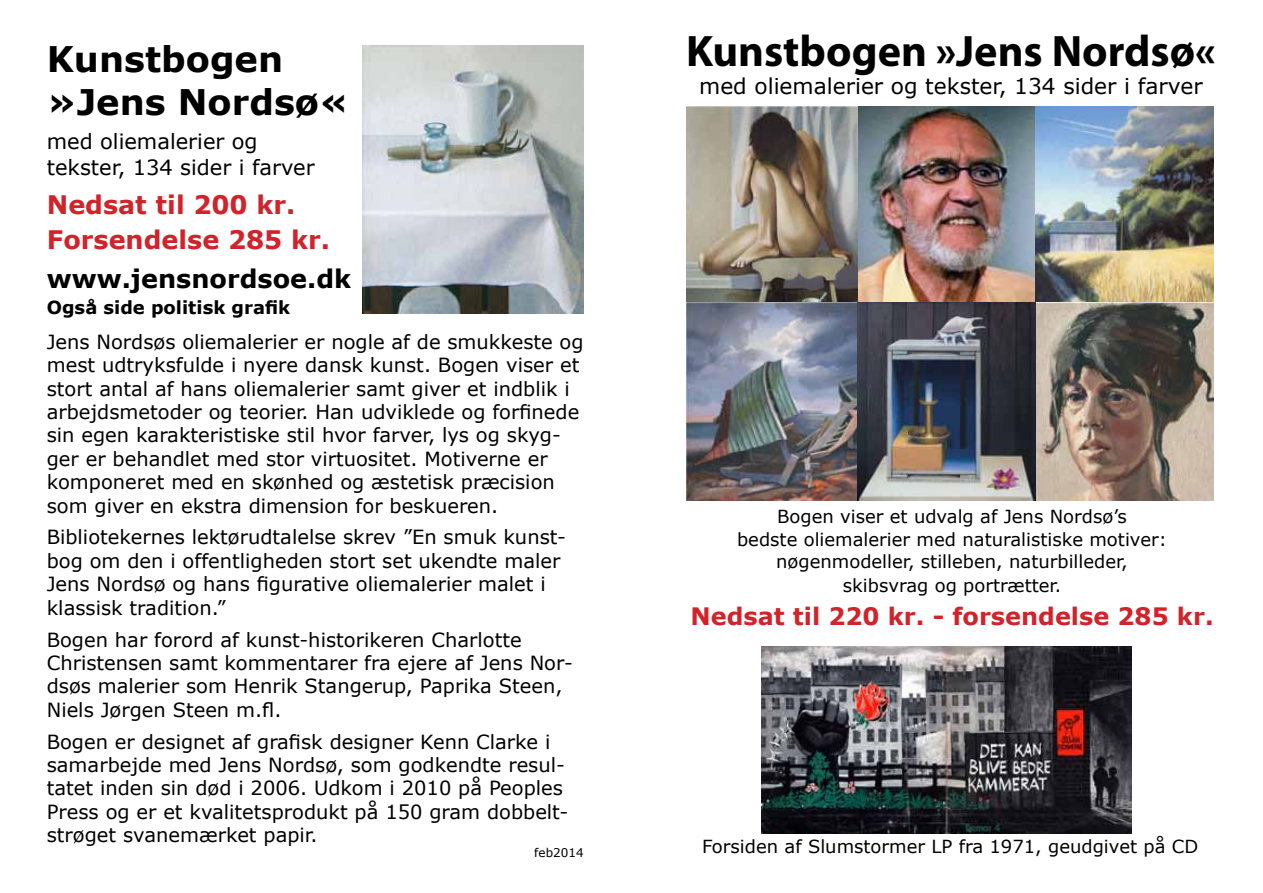
<style>
.page{position:relative;width:1263px;height:893px;background:#fff}
.page>*{position:absolute;margin:0;border:0;box-sizing:border-box;transform-origin:0 0}
.t1{font:700 44.25px "Myriad Pro";color:#000}
.t2{font:700 35.25px/42.3px "Verdana";color:#000}
.t3{font:700 25.5px/34.8px "Verdana";color:#d2232a}
.t4{font:700 25.5px "Verdana";color:#000}
.t5{font:700 24px "Verdana";color:#d2232a}
.t6{font:21.75px "Verdana";color:#000}
.t7{font:21px/26px "Verdana";color:#000}
.t8{font:19.5px/23.4px "Verdana";color:#000}
.t9{font:18px/23px "Verdana";color:#000;text-align:center}
.t10{font:700 18px "Verdana";color:#000}
.t11{font:12px "Verdana";color:#000}
</style>
<div class="page">
<img style="left:362px;top:45px;width:222px;height:268px">
<img style="left:686px;top:106px;width:528px;height:394px">
<img style="left:762px;top:646px;width:369px;height:187px">
<h2 class="t2" style="left:47px;top:38px;width:304px">Kunstbogen »Jens Nordsø«</h2>
<p class="t7" style="left:47px;top:128px;width:269px">med oliemalerier og tekster, 134 sider i farver</p>
<h3 class="t3" style="left:47px;top:187px;width:285px">Nedsat til 200 kr.<br>Forsendelse 285 kr.</h3>
<h3 class="t4" style="left:47px;top:261px;width:306px">www.jensnordsoe.dk</h3>
<p class="t10" style="left:47px;top:294px;width:245px">Også side politisk grafik</p>
<p class="t8" style="left:47px;top:330px;width:538px">Jens Nordsøs oliemalerier er nogle af de smukkeste og mest udtryksfulde i nyere dansk kunst. Bogen viser et stort antal af hans oliemalerier samt giver et indblik i arbejdsmetoder og teorier. Han udviklede og forfinede sin egen karakteristiske stil hvor farver, lys og skyg&shy;ger er behandlet med stor virtuositet. Motiverne er komponeret med en skønhed og æstetisk præcision som giver en ekstra dimension for beskueren.</p>
<p class="t8" style="left:47px;top:525px;width:521px">Bibliotekernes lektørudtalelse skrev ”En smuk kunst&shy;bog om den i offentligheden stort set ukendte maler Jens Nordsø og hans figurative oliemalerier malet i klassisk tradition.”</p>
<p class="t8" style="left:47px;top:628px;width:528px">Bogen har forord af kunst-historikeren Charlotte Christensen samt kommentarer fra ejere af Jens Nor&shy;dsøs malerier som Henrik Stangerup, Paprika Steen, Niels Jørgen Steen m.fl.</p>
<p class="t8" style="left:47px;top:730px;width:523px">Bogen er designet af grafisk designer Kenn Clarke i samarbejde med Jens Nordsø, som godkendte resul&shy;tatet inden sin død i 2006. Udkom i 2010 på Peoples Press og er et kvalitetsprodukt på 150 gram dobbelt&shy;strøget svanemærket papir.</p>
<p class="t11" style="left:534px;top:845px;width:51px">feb2014</p>
<h1 class="t1" style="left:686px;top:22px;width:531px">Kunstbogen »Jens Nordsø«</h1>
<p class="t6" style="left:699px;top:72px;width:505px">med oliemalerier og tekster, 134 sider i farver</p>
<p class="t9" style="left:737px;top:505px;width:431px">Bogen viser et udvalg af Jens Nordsø’s<br>bedste oliemalerier med naturalistiske motiver: nøgenmodeller, stilleben, naturbilleder, skibsvrag og portrætter.</p>
<p class="t5" style="left:690px;top:599px;width:525px">Nedsat til 220 kr. - forsendelse 285 kr.</p>
<p class="t9" style="left:702px;top:834px;width:498px">Forsiden af Slumstormer LP fra 1971, geudgivet på CD</p>
</div>
